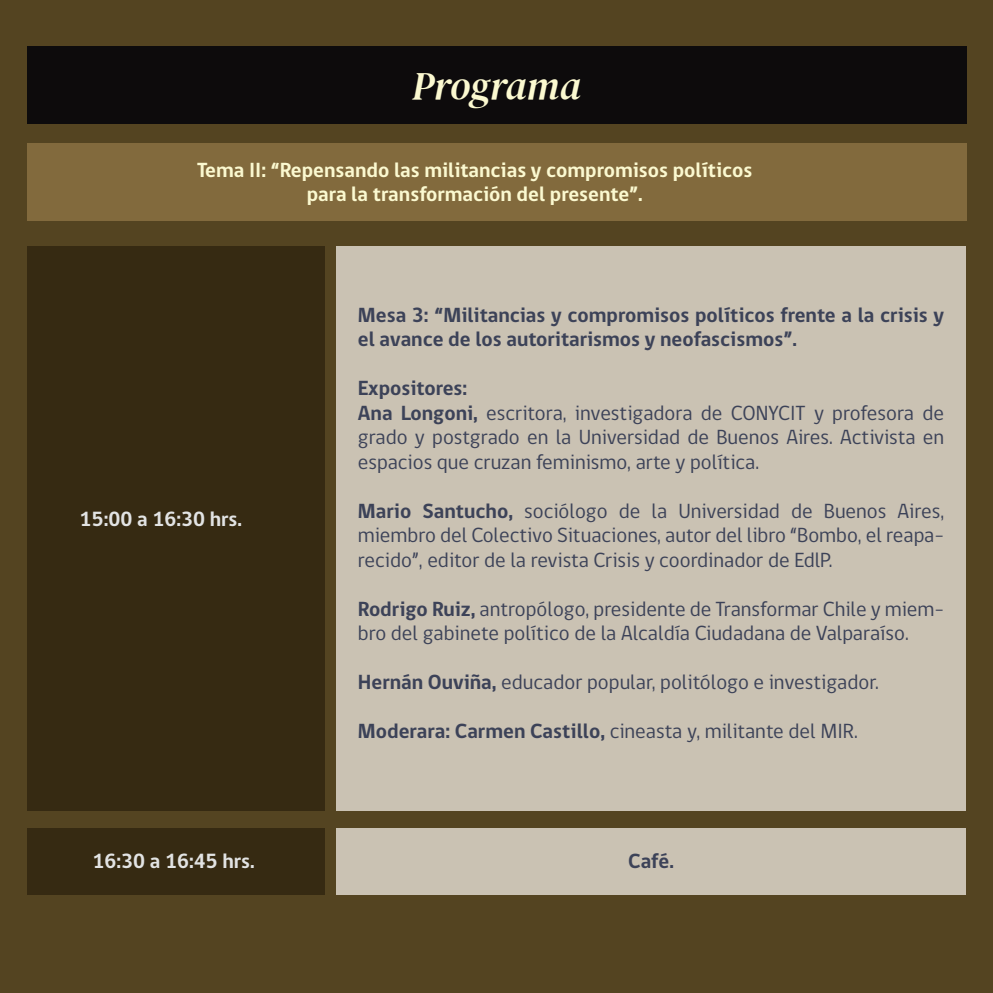
<style>
.page{position:relative;width:993px;height:993px;background:#fff}
.page>*{position:absolute;margin:0;border:0;box-sizing:border-box;transform-origin:0 0}
.t1{font:italic 39.55px "DM Serif Text";color:#fbf9d0}
.t2{font:21px/24.5px "gob CL";color:#3c4258}
.t3{font:700 21px/24.5px "gob CL";color:#3c4258}
.t4{font:700 21px/24.5px "gob CL";color:#fbf9d0;text-align:center}
.t5{font:700 21px "gob CL";color:#e2e3e3}
.s1{font-weight:700}
</style>
<div class="page">
<div style="left:0;top:0;width:992px;height:991px;background:#544421"></div>
<div style="left:27px;top:47px;width:938px;height:77px;background:#0d0b0c"></div>
<div style="left:27px;top:143px;width:938px;height:77px;background:#826a3d"></div>
<div style="left:336px;top:246px;width:629px;height:564px;background:#cac2b3"></div>
<div style="left:27px;top:246px;width:297px;height:564px;background:#362a12"></div>
<div style="left:336px;top:828px;width:629px;height:66px;background:#cac2b3"></div>
<div style="left:27px;top:828px;width:297px;height:66px;background:#362a12"></div>
<h1 class="t1" style="left:412px;top:63px;width:170px">Programa</h1>
<p class="t4" style="left:197px;top:158px;width:556px">Tema II: “Repensando las militancias y compromisos políticos para la transformación del presente”.</p>
<p class="t5" style="left:80px;top:504px;width:164px">15:00 a 16:30 hrs.</p>
<p class="t3" style="left:358px;top:303px;width:587px">Mesa 3: “Militancias y compromisos políticos frente a la crisis y el avance de los autoritarismos y neofascismos”.</p>
<p class="t2" style="left:358px;top:376px;width:587px"><span class="s1">Expositores:<br>Ana Longoni,</span> escritora, investigadora de CONYCIT y profesora de grado y postgrado en la Universidad de Buenos Aires. Activista en espacios que cruzan feminismo, arte y política.</p>
<p class="t2" style="left:358px;top:498px;width:587px;text-align:justify"><span class="s1">Mario Santucho,</span> sociólogo de la Universidad de Buenos Aires, miembro del Colectivo Situaciones, autor del libro “Bombo, el reapa&shy;recido”, editor de la revista Crisis y coordinador de EdlP.</p>
<p class="t2" style="left:358px;top:596px;width:587px"><span class="s1">Rodrigo Ruiz,</span> antropólogo, presidente de Transformar Chile y miem&shy;bro del gabinete político de la Alcaldía Ciudadana de Valparaíso.</p>
<p class="t2" style="left:358px;top:670px;width:522px"><span class="s1">Hernán Ouviña,</span> educador popular, politólogo e investigador.</p>
<p class="t2" style="left:358px;top:719px;width:501px"><span class="s1">Moderara: Carmen Castillo,</span> cineasta y, militante del MIR.</p>
<p class="t5" style="left:92px;top:846px;width:164px">16:30 a 16:45 hrs.</p>
<p class="t3" style="left:628px;top:848px;width:47px">Café.</p>
</div>
